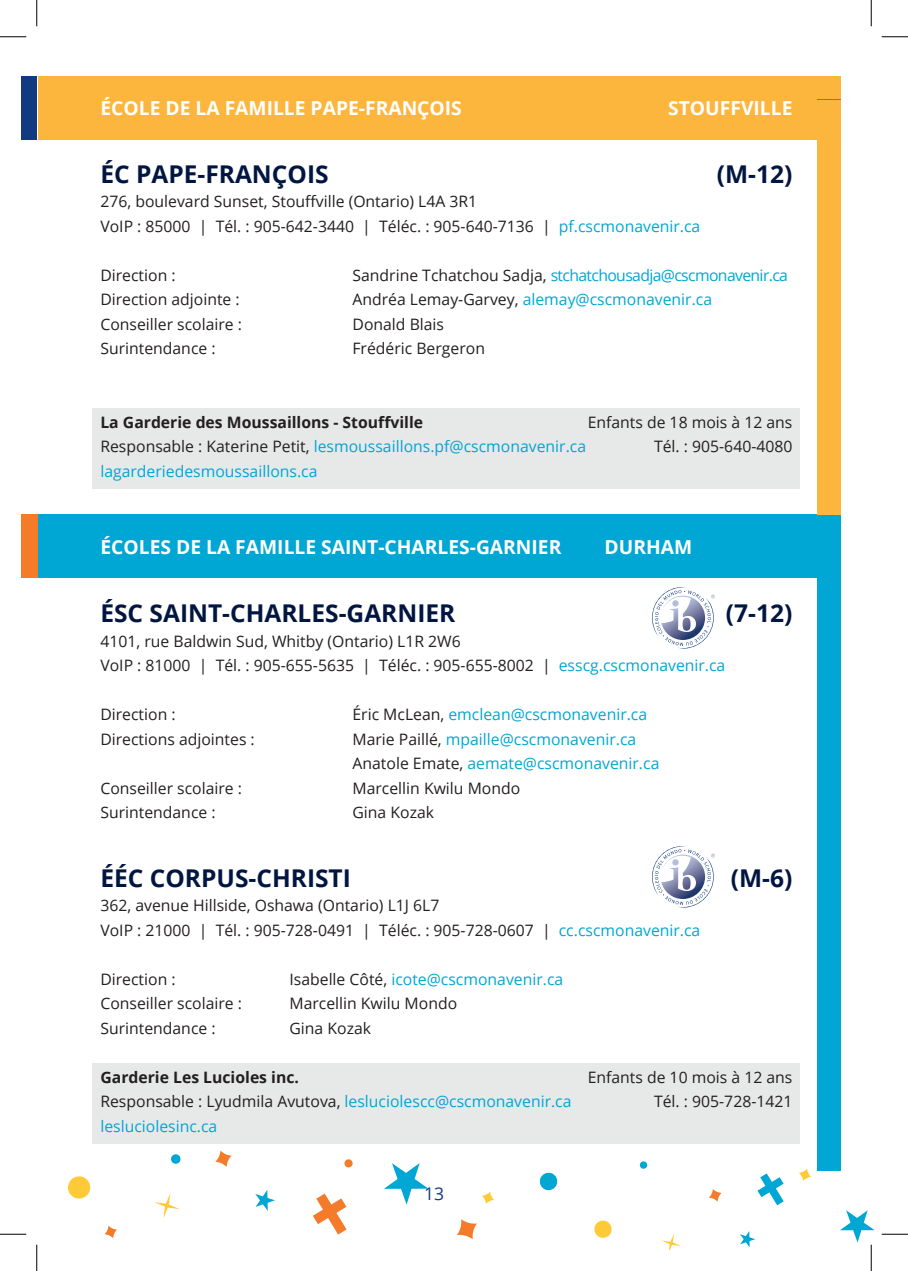
<style>
.page{position:relative;width:908px;height:1271px;background:#fff}
.page>*{position:absolute;margin:0;border:0;box-sizing:border-box;transform-origin:0 0}
.nom_ecole{font:700 24.5px "Open Sans";color:#001641}
.desc_ecole{font:700 19.25px "Open Sans";color:#fff}
.region{font:700 19.25px "Open Sans";color:#fff}
.t1{font:17.5px "Open Sans";color:#133980}
.desc_ecole-2{font:15.75px "Open Sans";color:#231f20}
.desc_ecole-3{font:15.75px "Open Sans";color:#00a6d4}
.sdg{font:15.75px "Open Sans";color:#00a6d4}
.sdg-2{font:15.75px "Open Sans";color:#231f20}
.sdg-3{font:700 15.75px "Open Sans";color:#231f20}
.desc_ecole-4{font:15.75px "Open Sans";letter-spacing:-.04em;color:#00a6d4}
.s1{color:#00a6d4}
.s2{color:#231f20}
</style>
<div class="page">
<svg style="left:344px;top:1159px;width:9px;height:9px"></svg>
<svg style="left:154px;top:1193px;width:26px;height:25px"></svg>
<svg style="left:105px;top:1225px;width:12px;height:13px"></svg>
<svg style="left:215px;top:1150px;width:16px;height:16px"></svg>
<svg style="left:384px;top:1163px;width:44px;height:41px"></svg>
<svg style="left:457px;top:1219px;width:20px;height:20px"></svg>
<svg style="left:68px;top:1176px;width:23px;height:23px"></svg>
<svg style="left:313px;top:1193px;width:33px;height:41px"></svg>
<svg style="left:255px;top:1190px;width:20px;height:20px"></svg>
<svg style="left:171px;top:1154px;width:10px;height:10px"></svg>
<svg style="left:539px;top:1172px;width:19px;height:19px"></svg>
<svg style="left:662px;top:1234px;width:19px;height:16px"></svg>
<svg style="left:709px;top:1189px;width:12px;height:12px"></svg>
<svg style="left:482px;top:1191px;width:12px;height:12px"></svg>
<svg style="left:594px;top:1220px;width:18px;height:18px"></svg>
<svg style="left:757px;top:1173px;width:26px;height:32px"></svg>
<svg style="left:740px;top:1231px;width:15px;height:16px"></svg>
<svg style="left:639px;top:1161px;width:8px;height:8px"></svg>
<svg style="left:799px;top:1168px;width:12px;height:12px"></svg>
<div style="left:21px;top:77px;width:16px;height:63px;background:#133980"></div>
<div style="left:21px;top:515px;width:17px;height:63px;background:#f47b29"></div>
<div style="left:38px;top:77px;width:803px;height:63px;background:#fcb63e"></div>
<div style="left:38px;top:515px;width:803px;height:63px;background:#00a6d4"></div>
<div style="left:817px;top:100px;width:24px;height:1071px;background:#00a6d4"></div>
<div style="left:93px;top:408px;width:707px;height:31px;background:#e7e8e8"></div>
<div style="left:93px;top:432px;width:707px;height:32px;background:#e7e8e8"></div>
<div style="left:93px;top:457px;width:707px;height:31px;background:#e7e8e8"></div>
<div style="left:93px;top:1062px;width:707px;height:32px;background:#e7e8e8"></div>
<div style="left:93px;top:1087px;width:707px;height:32px;background:#e7e8e8"></div>
<div style="left:93px;top:1111px;width:707px;height:32px;background:#e7e8e8"></div>
<div style="left:817px;top:100px;width:24px;height:414px;background:#fcb63e"></div>
<svg style="left:652px;top:846px;width:62px;height:61px"></svg>
<svg style="left:652px;top:587px;width:62px;height:61px"></svg>
<svg style="left:0;top:36px;width:26px;height:1px"></svg>
<svg style="left:881px;top:36px;width:27px;height:1px"></svg>
<svg style="left:0;top:1233px;width:26px;height:1px"></svg>
<svg style="left:881px;top:1233px;width:27px;height:1px"></svg>
<svg style="left:36px;top:0;width:1px;height:26px"></svg>
<svg style="left:36px;top:1244px;width:1px;height:26px"></svg>
<svg style="left:871px;top:0;width:1px;height:26px"></svg>
<svg style="left:840px;top:1210px;width:34px;height:60px"></svg>
<p class="region" style="left:100px;top:94px;width:363px">ÉCOLE DE LA FAMILLE PAPE-FRANÇOIS</p>
<p class="region" style="left:668px;top:94px;width:126px">STOUFFVILLE</p>
<p class="nom_ecole" style="left:100px;top:157px;width:230px">ÉC PAPE-FRANÇOIS</p>
<p class="nom_ecole" style="left:717px;top:157px;width:77px">(M-12)</p>
<p class="desc_ecole-2" style="left:100px;top:191px;width:378px">276, boulevard Sunset, Stouffville (Ontario) L4A 3R1</p>
<p class="desc_ecole-2" style="left:100px;top:215px;width:601px">VoIP : 85000 | Tél. : 905-642-3440 | Téléc. : 905-640-7136 | <span class="s1">pf.cscmonavenir.ca</span></p>
<p class="desc_ecole-2" style="left:100px;top:264px;width:77px">Direction :</p>
<p class="desc_ecole-4" style="left:352px;top:264px;width:437px"><span class="s2">Sandrine Tchatchou Sadja,</span> stchatchousadja@cscmonavenir.ca</p>
<p class="desc_ecole-2" style="left:100px;top:289px;width:141px">Direction adjointe :</p>
<p class="desc_ecole-3" style="left:352px;top:289px;width:361px"><span class="s2">Andréa Lemay-Garvey,</span> alemay@cscmonavenir.ca</p>
<p class="desc_ecole-2" style="left:100px;top:313px;width:143px">Conseiller scolaire :</p>
<p class="desc_ecole-2" style="left:352px;top:313px;width:93px">Donald Blais</p>
<p class="desc_ecole-2" style="left:100px;top:338px;width:117px">Surintendance :</p>
<p class="desc_ecole-2" style="left:352px;top:338px;width:134px">Frédéric Bergeron</p>
<p class="sdg-3" style="left:100px;top:411px;width:324px">La Garderie des Moussaillons - Stouffville</p>
<p class="sdg-2" style="left:587px;top:411px;width:206px">Enfants de 18 mois à 12 ans</p>
<p class="sdg" style="left:100px;top:436px;width:487px"><span class="s2">Responsable : Katerine Petit,</span> lesmoussaillons.pf@cscmonavenir.ca</p>
<p class="sdg-2" style="left:654px;top:436px;width:140px">Tél. : 905-640-4080</p>
<p class="sdg" style="left:100px;top:460px;width:219px">lagarderiedesmoussaillons.ca</p>
<p class="desc_ecole" style="left:100px;top:533px;width:462px">ÉCOLES DE LA FAMILLE SAINT-CHARLES-GARNIER</p>
<p class="desc_ecole" style="left:604px;top:533px;width:89px">DURHAM</p>
<p class="nom_ecole" style="left:100px;top:596px;width:356px">ÉSC SAINT-CHARLES-GARNIER</p>
<p class="nom_ecole" style="left:726px;top:596px;width:68px">(7-12)</p>
<p class="desc_ecole-2" style="left:100px;top:630px;width:362px">4101, rue Baldwin Sud, Whitby (Ontario) L1R 2W6</p>
<p class="desc_ecole-2" style="left:100px;top:655px;width:626px">VoIP : 81000 | Tél. : 905-655-5635 | Téléc. : 905-655-8002 | <span class="s1">esscg.cscmonavenir.ca</span></p>
<p class="desc_ecole-2" style="left:100px;top:704px;width:77px">Direction :</p>
<p class="desc_ecole-3" style="left:352px;top:704px;width:296px"><span class="s2">Éric McLean,</span> emclean@cscmonavenir.ca</p>
<p class="desc_ecole-2" style="left:100px;top:728px;width:156px">Directions adjointes :</p>
<p class="desc_ecole-3" style="left:352px;top:728px;width:285px"><span class="s2">Marie Paillé,</span> mpaille@cscmonavenir.ca</p>
<p class="desc_ecole-3" style="left:352px;top:753px;width:308px"><span class="s2">Anatole Emate,</span> aemate@cscmonavenir.ca</p>
<p class="desc_ecole-2" style="left:100px;top:777px;width:143px">Conseiller scolaire :</p>
<p class="desc_ecole-2" style="left:352px;top:777px;width:169px">Marcellin Kwilu Mondo</p>
<p class="desc_ecole-2" style="left:100px;top:802px;width:117px">Surintendance :</p>
<p class="desc_ecole-2" style="left:352px;top:802px;width:83px">Gina Kozak</p>
<p class="nom_ecole" style="left:100px;top:860px;width:252px">ÉÉC CORPUS-CHRISTI</p>
<p class="nom_ecole" style="left:731px;top:860px;width:63px">(M-6)</p>
<p class="desc_ecole-2" style="left:100px;top:894px;width:340px">362, avenue Hillside, Oshawa (Ontario) L1J 6L7</p>
<p class="desc_ecole-2" style="left:100px;top:919px;width:601px">VoIP : 21000 | Tél. : 905-728-0491 | Téléc. : 905-728-0607 | <span class="s1">cc.cscmonavenir.ca</span></p>
<p class="desc_ecole-2" style="left:100px;top:968px;width:77px">Direction :</p>
<p class="desc_ecole-3" style="left:289px;top:968px;width:275px"><span class="s2">Isabelle Côté,</span> icote@cscmonavenir.ca</p>
<p class="desc_ecole-2" style="left:100px;top:992px;width:143px">Conseiller scolaire :</p>
<p class="desc_ecole-2" style="left:289px;top:992px;width:169px">Marcellin Kwilu Mondo</p>
<p class="desc_ecole-2" style="left:100px;top:1017px;width:117px">Surintendance :</p>
<p class="desc_ecole-2" style="left:289px;top:1017px;width:83px">Gina Kozak</p>
<p class="sdg-3" style="left:100px;top:1066px;width:200px">Garderie Les Lucioles inc.</p>
<p class="sdg-2" style="left:587px;top:1066px;width:206px">Enfants de 10 mois à 12 ans</p>
<p class="sdg" style="left:100px;top:1090px;width:472px"><span class="s2">Responsable : Lyudmila Avutova,</span> lesluciolescc@cscmonavenir.ca</p>
<p class="sdg-2" style="left:654px;top:1090px;width:140px">Tél. : 905-728-1421</p>
<p class="sdg" style="left:100px;top:1115px;width:118px">lesluciolesinc.ca</p>
<p class="t1" style="left:424px;top:1182px;width:22px">13</p>
</div>
